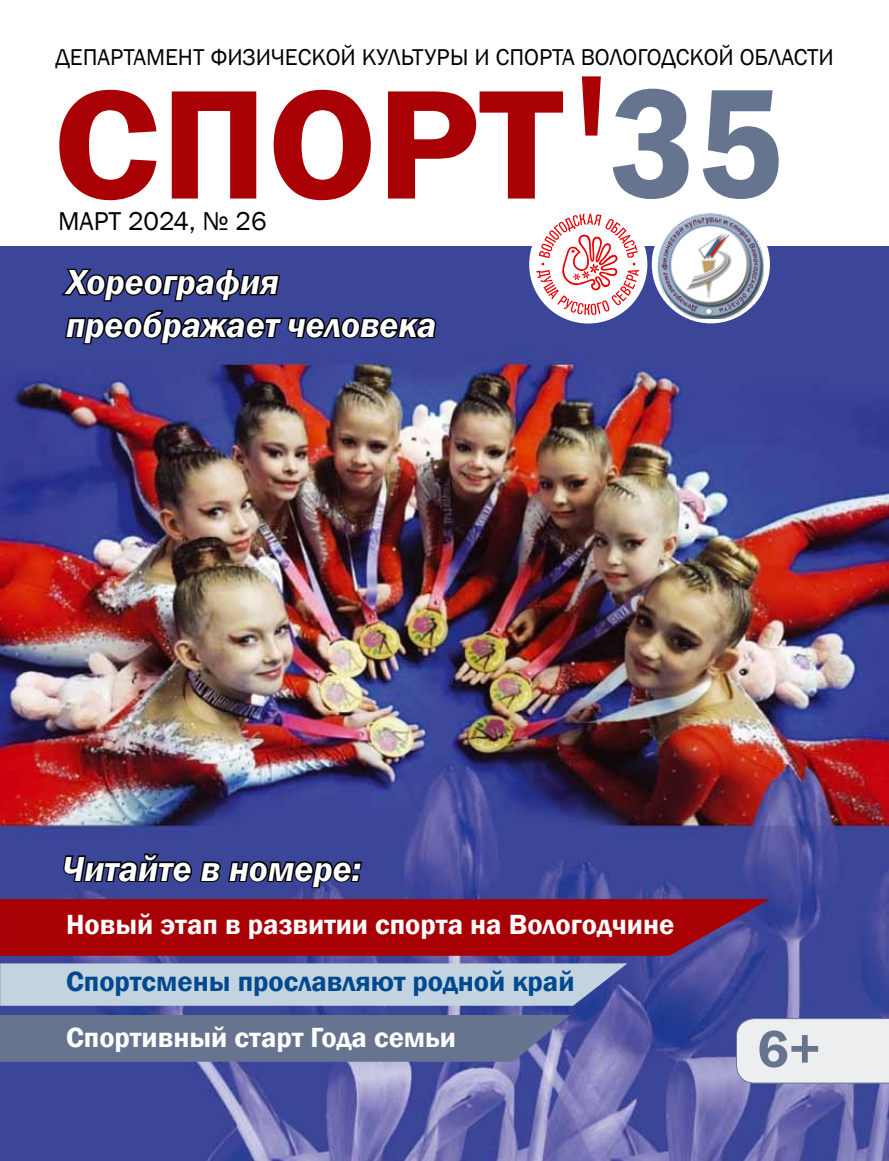
<style>
.page{position:relative;width:889px;height:1161px;background:#fff}
.page>*{position:absolute;margin:0;border:0;box-sizing:border-box;transform-origin:0 0}
.t1{font:600 160.65px "Franklin Gothic";color:#a90005;scale:1.06 1}
.t2{font:600 54px "Franklin Gothic";color:#677490}
.t3{font:italic 600 35.7px/42.8px "Franklin Gothic";color:#fff}
.t4{font:600 28.5px "Franklin Gothic";color:#fff}
.t5{font:600 28.5px "Franklin Gothic";color:#004990}
.t6{font:26.55px "Franklin Gothic";color:#000}
.t7{font:23.55px "Franklin Gothic";color:#000}
.s1{font-weight:400;font-size:229.5px}
.s2{font-stretch:condensed;color:#677490}
</style>
<div class="page">
<img style="left:0;top:246px;width:889px;height:915px">
<div style="left:736px;top:1018px;width:153px;height:65px;background:#edeeef"></div>
<svg style="left:0;top:963px;width:627px;height:43px;background:#bbcbdb"></svg>
<svg style="left:0;top:899px;width:770px;height:57px;background:#a2050f"></svg>
<svg style="left:62px;top:852px;width:302px;height:37px;background:#252c5f"></svg>
<svg style="left:59px;top:265px;width:378px;height:81px;background:#2a326e"></svg>
<div style="left:0;top:1015px;width:570px;height:47px;background:#677490"></div>
<div style="left:529px;top:205px;width:118px;height:118px;background:#fff;border-radius:50%"></div>
<svg style="left:536px;top:214px;width:103px;height:101px"></svg>
<div style="left:652px;top:205px;width:118px;height:118px;background:#fff;border-radius:50%"></div>
<img style="left:656px;top:213px;width:109px;height:105px">
<p class="t7" style="left:55px;top:42px;width:780px">ДЕПАРТАМЕНТ ФИЗИЧЕСКОЙ КУЛЬТУРЫ И СПОРТА ВОЛОГОДСКОЙ ОБЛАСТИ</p>
<h1 class="t1" style="left:53px;top:46px;width:691px">СПОРТ<span class="s1">'</span><span class="s2">35</span></h1>
<p class="t6" style="left:58px;top:205px;width:210px">МАРТ 2024, № 26</p>
<p class="t3" style="left:66px;top:260px;width:372px">Хореография преображает человека</p>
<p class="t3" style="left:63px;top:847px;width:300px">Читайте в номере:</p>
<p class="t4" style="left:66px;top:907px;width:610px">Новый этап в развитии спорта на Вологодчине</p>
<p class="t5" style="left:66px;top:963px;width:510px">Спортсмены прославляют родной край</p>
<p class="t4" style="left:66px;top:1020px;width:391px">Спортивный старт Года семьи</p>
<h2 class="t2" style="left:757px;top:1016px;width:65px">6+</h2>
</div>
